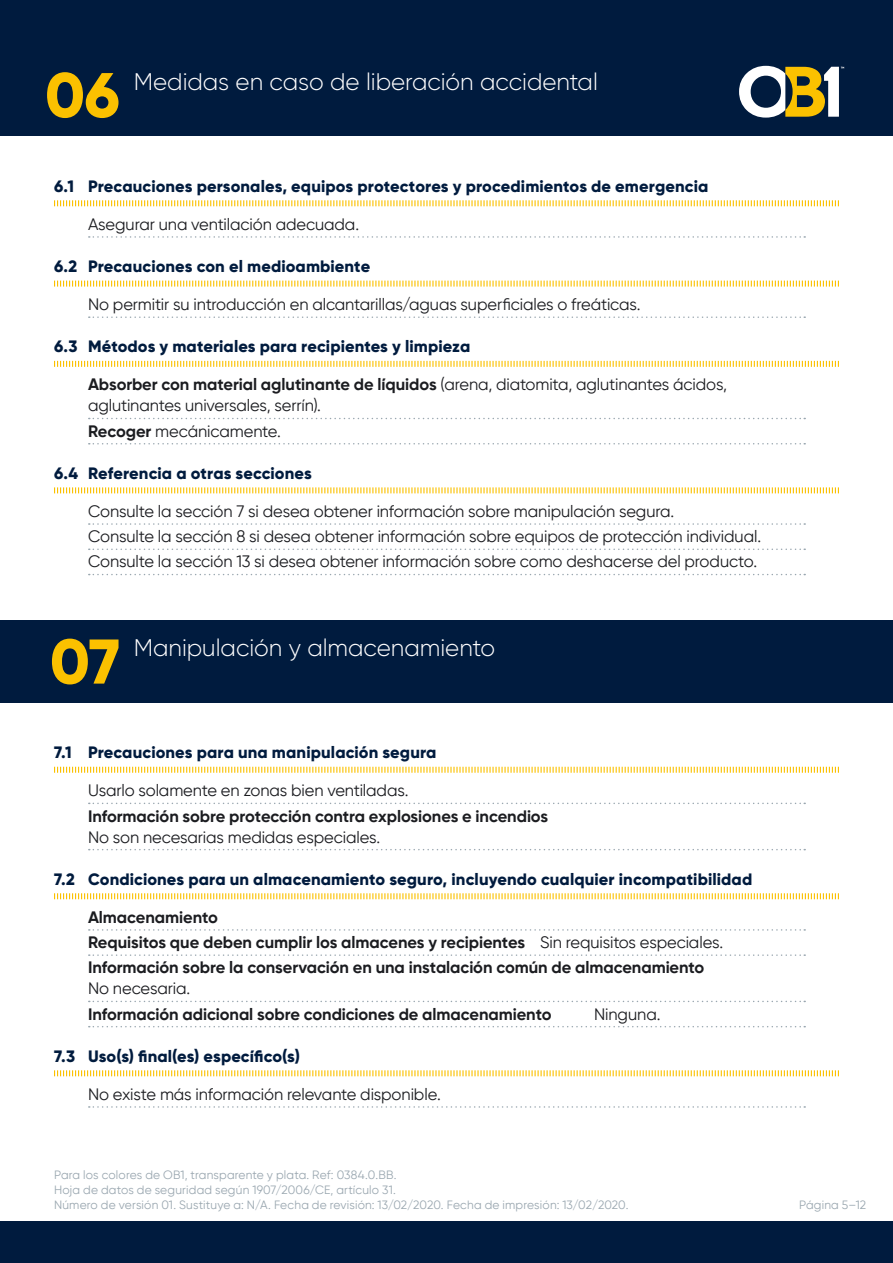
<style>
.page{position:relative;width:893px;height:1263px;background:#fff}
.page>*{position:absolute;margin:0;border:0;box-sizing:border-box;transform-origin:0 0}
.t1{font:800 63px "Gilroy";color:#fbc100}
.Main_Section{font:300 24px "Gilroy";letter-spacing:-.005em;color:#fff}
.Subset{font:16.5px/21px "Gilroy";letter-spacing:-.005em;color:#1b1c20}
.Section{font:800 16.5px "Gilroy";letter-spacing:.005em;color:#001b3e}
.Subset-2{font:700 16.5px/21px "Gilroy";letter-spacing:-.005em;color:#1b1c20}
.t2{font:12px/15px "Gilroy";letter-spacing:.015em;color:#9aa7b0}
.s1{font-weight:700}
.s2{font-weight:400}
</style>
<div class="page">
<div style="left:0;top:0;width:893px;height:136px;background:#001b3e"></div>
<svg style="left:739px;top:66px;width:105px;height:52px"></svg>
<div style="left:0;top:1222px;width:893px;height:41px;background:#001b3e"></div>
<svg style="left:54px;top:200px;width:785px;height:7px"></svg>
<svg style="left:89px;top:236px;width:716px;height:2px"></svg>
<svg style="left:54px;top:280px;width:785px;height:7px"></svg>
<svg style="left:89px;top:316px;width:716px;height:2px"></svg>
<svg style="left:54px;top:360px;width:785px;height:7px"></svg>
<svg style="left:89px;top:418px;width:716px;height:1px"></svg>
<svg style="left:89px;top:443px;width:716px;height:1px"></svg>
<svg style="left:54px;top:487px;width:785px;height:7px"></svg>
<svg style="left:89px;top:523px;width:716px;height:2px"></svg>
<svg style="left:89px;top:548px;width:716px;height:2px"></svg>
<svg style="left:89px;top:574px;width:716px;height:1px"></svg>
<svg style="left:54px;top:766px;width:785px;height:7px"></svg>
<svg style="left:89px;top:803px;width:716px;height:1px"></svg>
<svg style="left:89px;top:849px;width:716px;height:1px"></svg>
<svg style="left:54px;top:893px;width:785px;height:7px"></svg>
<svg style="left:89px;top:929px;width:716px;height:2px"></svg>
<svg style="left:89px;top:954px;width:716px;height:2px"></svg>
<svg style="left:89px;top:1001px;width:716px;height:1px"></svg>
<svg style="left:89px;top:1026px;width:716px;height:1px"></svg>
<svg style="left:54px;top:1070px;width:785px;height:7px"></svg>
<svg style="left:89px;top:1106px;width:716px;height:2px"></svg>
<div style="left:0;top:620px;width:893px;height:82px;background:#001b3e"></div>
<p class="t1" style="left:45px;top:55px;width:76px">06</p>
<p class="Main_Section" style="left:134px;top:67px;width:466px">Medidas en caso de liberación accidental</p>
<p class="Section" style="left:54px;top:176px;width:656px">6.1 Precauciones personales, equipos protectores y procedimientos de emergencia</p>
<p class="Subset" style="left:88px;top:213px;width:273px">Asegurar una ventilación adecuada.</p>
<p class="Section" style="left:54px;top:256px;width:318px">6.2 Precauciones con el medioambiente</p>
<p class="Subset" style="left:88px;top:294px;width:554px">No permitir su introducción en alcantarillas/aguas superficiales o freáticas.</p>
<p class="Section" style="left:54px;top:336px;width:418px">6.3 Métodos y materiales para recipientes y limpieza</p>
<p class="Subset" style="left:88px;top:374px;width:641px"><span class="s1">Absorber con material aglutinante de líquidos</span> (arena, diatomita, aglutinantes ácidos, aglutinantes universales, serrín).</p>
<p class="Subset" style="left:88px;top:420px;width:194px"><span class="s1">Recoger</span> mecánicamente.</p>
<p class="Section" style="left:54px;top:463px;width:259px">6.4 Referencia a otras secciones</p>
<p class="Subset" style="left:88px;top:500px;width:588px">Consulte la sección 7 si desea obtener información sobre manipulación segura.</p>
<p class="Subset" style="left:88px;top:526px;width:675px">Consulte la sección 8 si desea obtener información sobre equipos de protección individual.</p>
<p class="Subset" style="left:88px;top:551px;width:671px">Consulte la sección 13 si desea obtener información sobre como deshacerse del producto.</p>
<p class="t1" style="left:50px;top:622px;width:71px">07</p>
<p class="Main_Section" style="left:134px;top:633px;width:363px">Manipulación y almacenamiento</p>
<p class="Section" style="left:54px;top:742px;width:384px">7.1 Precauciones para una manipulación segura</p>
<p class="Subset" style="left:88px;top:780px;width:322px">Usarlo solamente en zonas bien ventiladas.</p>
<p class="Subset-2" style="left:88px;top:805px;width:462px">Información sobre protección contra explosiones e incendios<br><span class="s2">No son necesarias medidas especiales.</span></p>
<p class="Section" style="left:54px;top:868px;width:700px">7.2 Condiciones para un almacenamiento seguro, incluyendo cualquier incompatibilidad</p>
<p class="Subset-2" style="left:88px;top:906px;width:131px">Almacenamiento</p>
<p class="Subset-2" style="left:88px;top:932px;width:637px">Requisitos que deben cumplir los almacenes y recipientes <span class="s2">Sin requisitos especiales.</span></p>
<p class="Subset-2" style="left:88px;top:957px;width:618px">Información sobre la conservación en una instalación común de almacenamiento<br><span class="s2">No necesaria.</span></p>
<p class="Subset-2" style="left:88px;top:1003px;width:465px">Información adicional sobre condiciones de almacenamiento</p>
<p class="Subset" style="left:594px;top:1003px;width:68px">Ninguna.</p>
<p class="Section" style="left:54px;top:1046px;width:247px">7.3 Uso(s) final(es) específico(s)</p>
<p class="Subset" style="left:88px;top:1083px;width:354px">No existe más información relevante disponible.</p>
<p class="t2" style="left:54px;top:1167px;width:576px">Para los colores de OB1, transparente y plata. Ref: 0384.0.BB.<br>Hoja de datos de seguridad según 1907/2006/CE, artículo 31.<br>Número de versión 01. Sustituye a: N/A. Fecha de revisión: 13/02/2020. Fecha de impresión: 13/02/2020.</p>
<p class="t2" style="left:799px;top:1197px;width:69px">Página 5–12</p>
</div>
